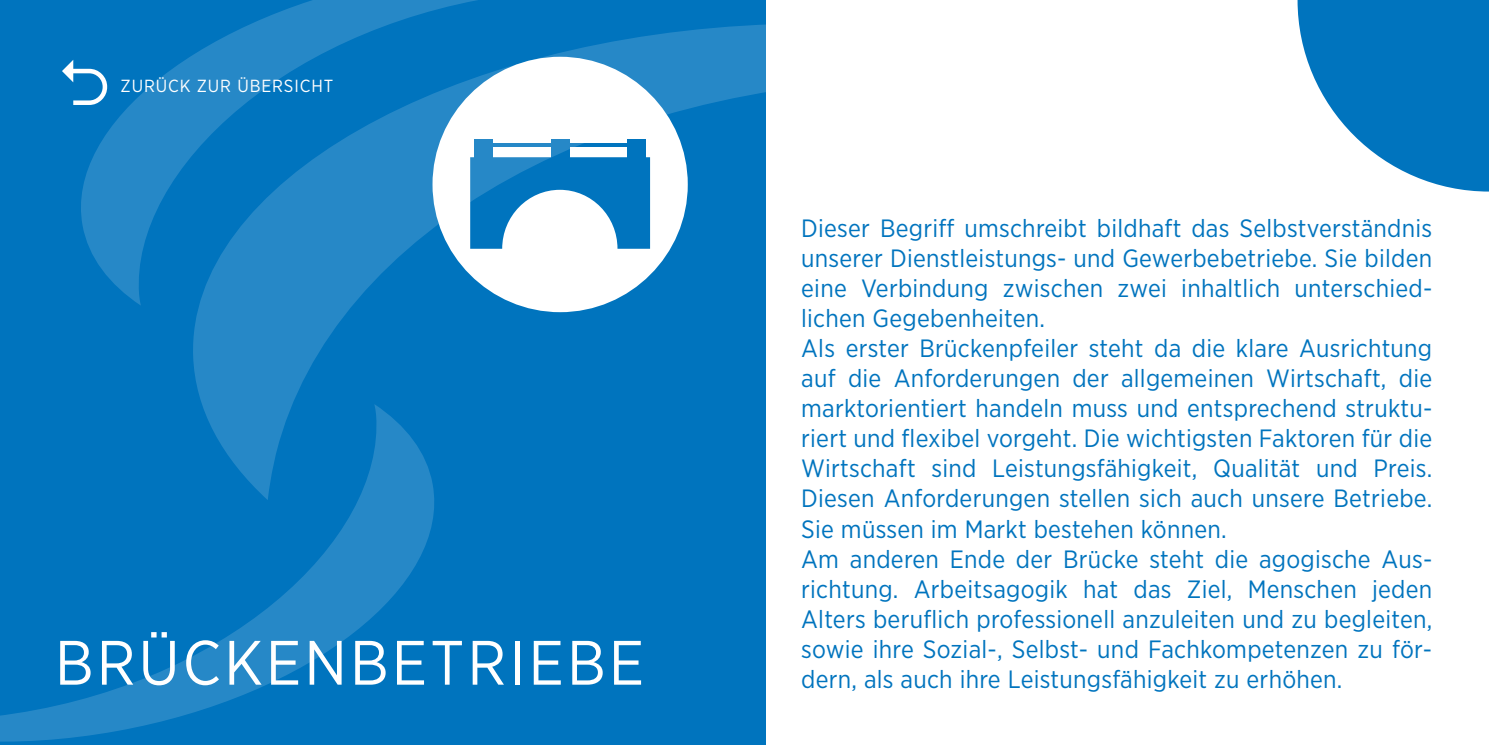
<style>
.page{position:relative;width:1489px;height:745px;background:#fff}
.page>*{position:absolute;margin:0;border:0;box-sizing:border-box;transform-origin:0 0}
.t1{font:62.5px "Gotham Narrow";letter-spacing:.05em;color:#fff}
.t2{font:25px/30px "Gotham Narrow";letter-spacing:.01em;color:#0074be}
.t3{font:17.5px "Gotham Narrow";letter-spacing:.05em;color:#fff}
</style>
<div class="page">
<div style="left:0;top:0;width:765px;height:744px;background:#0074be"></div>
<svg style="left:1297px;top:0;width:191px;height:191px"></svg>
<svg style="left:81px;top:0;width:396px;height:305px"></svg>
<svg style="left:0;top:500px;width:434px;height:242px"></svg>
<svg style="left:187px;top:18px;width:579px;height:482px"></svg>
<svg style="left:81px;top:59px;width:26px;height:46px"></svg>
<p class="t3" style="left:121px;top:75px;width:214px">ZURÜCK ZUR ÜBERSICHT</p>
<h1 class="t1" style="left:55px;top:623px;width:590px">BRÜCKENBETRIEBE</h1>
<p class="t2" style="left:801px;top:213px;width:632px">Dieser Begriff umschreibt bildhaft das Selbstverständnis unserer Dienstleistungs- und Gewerbebetriebe. Sie bilden eine Verbindung zwischen zwei inhaltlich unterschied&shy;lichen Gegebenheiten.<br>Als erster Brückenpfeiler steht da die klare Ausrichtung auf die Anforderungen der allgemeinen Wirtschaft, die marktorientiert handeln muss und entsprechend struktu&shy;riert und flexibel vorgeht. Die wichtigsten Faktoren für die Wirtschaft sind Leistungsfähigkeit, Qualität und Preis.<br>Diesen Anforderungen stellen sich auch unsere Betriebe.<br>Sie müssen im Markt bestehen können.<br>Am anderen Ende der Brücke steht die agogische Aus&shy;richtung. Arbeitsagogik hat das Ziel, Menschen jeden Alters beruflich professionell anzuleiten und zu begleiten, sowie ihre Sozial-, Selbst- und Fachkompetenzen zu för&shy;dern, als auch ihre Leistungsfähigkeit zu erhöhen.</p>
</div>
